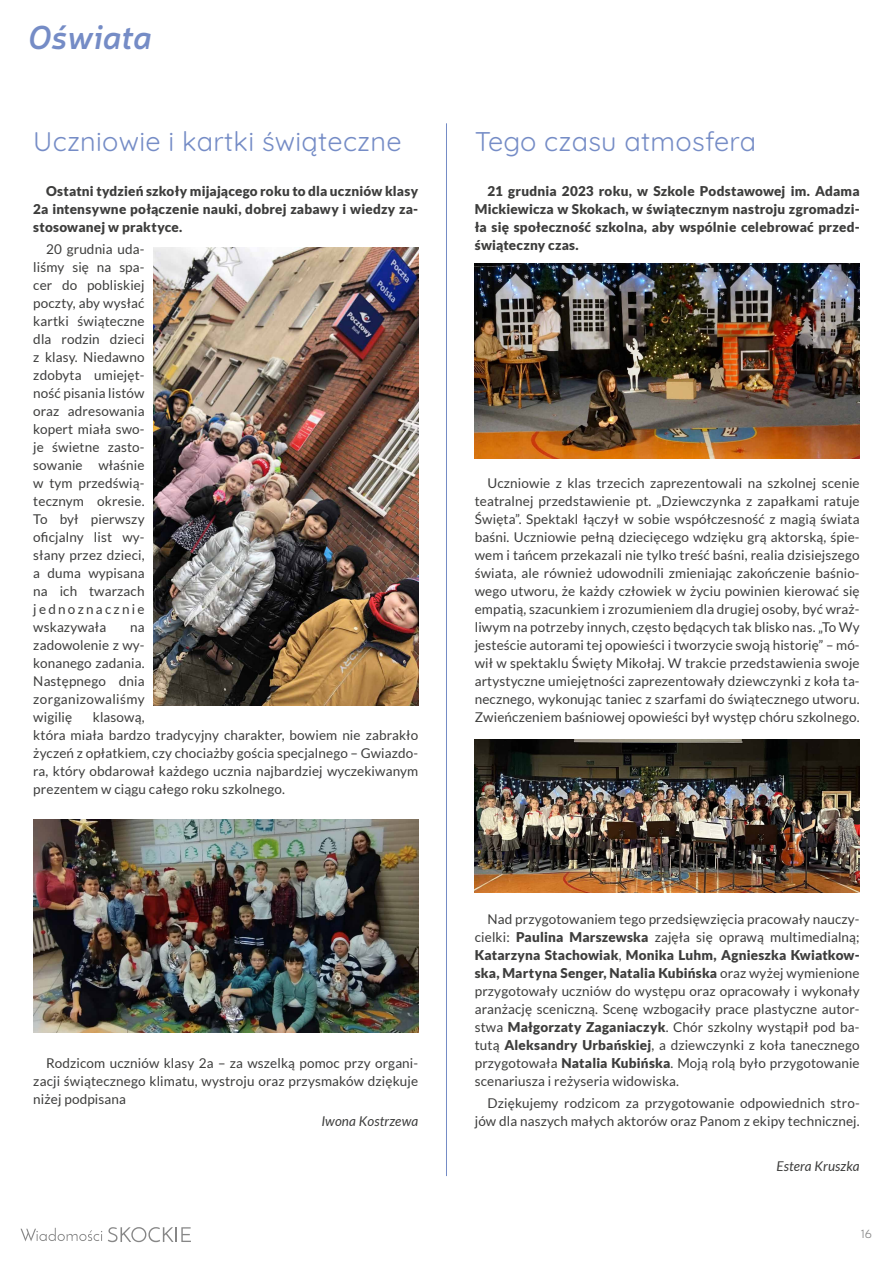
<style>
.page{position:relative;width:893px;height:1263px;background:#fff}
.page>*{position:absolute;margin:0;border:0;box-sizing:border-box;transform-origin:0 0}
.t1{font:italic 600 33px "Neris";letter-spacing:-.005em;color:#758cc6}
.t2{font:27px "Quicksand";letter-spacing:.01em;color:#758cc6}
.t3{font:13.5px/18px "Lato";letter-spacing:.01em;color:#3d3d3c;text-align:justify}
.t4{font:900 13.5px/18px "Lato";letter-spacing:.015em;color:#3d3d3c;text-align:justify}
.t5{font:italic 13.5px "Lato";letter-spacing:.01em;color:#3d3d3c}
.t6{font:300 12px "Neris";color:#878787}
.s1{font-weight:900}
</style>
<div class="page">
<hr style="left:446px;top:123px;width:1px;height:1053px;background:#758cc6">
<svg style="left:21px;top:1228px;width:81px;height:13px"></svg>
<svg style="left:108px;top:1227px;width:83px;height:15px"></svg>
<img style="left:153px;top:247px;width:265px;height:459px">
<img style="left:33px;top:820px;width:385px;height:213px">
<img style="left:475px;top:263px;width:385px;height:195px">
<img style="left:475px;top:740px;width:385px;height:152px">
<h1 class="t1" style="left:28px;top:14px;width:125px">Oświata</h1>
<h2 class="t2" style="left:33px;top:121px;width:370px">Uczniowie i kartki świąteczne</h2>
<p class="t4" style="left:33px;top:181px;width:386px;text-indent:13px">Ostatni tydzień szkoły mijającego roku to dla uczniów klasy 2a intensywne połączenie nauki, dobrej zabawy i wiedzy za&shy;stosowanej w praktyce.</p>
<p class="t3" style="left:33px;top:240px;width:113px;text-indent:13px">20 grudnia uda&shy;liśmy się na spa&shy;cer do pobliskiej poczty, aby wysłać kartki świąteczne dla rodzin dzieci z klasy. Niedawno zdobyta umiejęt&shy;ność pisania listów oraz adresowania kopert miała swo&shy;je świetne zasto&shy;sowanie właśnie w tym przedświą&shy;tecznym okresie.<br>To był pierwszy oficjalny list wy&shy;słany przez dzieci, a duma wypisana na ich twarzach jednoznacznie wskazywała</p>
<p class="t3" style="left:33px;top:618px;width:113px;text-indent:97px">na zadowolenie z wy&shy;konanego zadania.<br>Następnego dnia zorganizowaliśmy wigilię</p>
<p class="t3" style="left:33px;top:708px;width:386px;text-align:left;text-indent:60px">klasową,<br>która miała bardzo tradycyjny charakter, bowiem nie zabrakło życzeń z opłatkiem, czy chociażby gościa specjalnego – Gwiazdo&shy;ra, który obdarował każdego ucznia najbardziej wyczekiwanym prezentem w ciągu całego roku szkolnego.</p>
<p class="t3" style="left:33px;top:1054px;width:386px;text-indent:13px">Rodzicom uczniów klasy 2a – za wszelką pomoc przy organi&shy;zacji świątecznego klimatu, wystroju oraz przysmaków dziękuje niżej podpisana</p>
<p class="t5" style="left:321px;top:1114px;width:98px">Iwona Kostrzewa</p>
<h2 class="t2" style="left:475px;top:121px;width:283px">Tego czasu atmosfera</h2>
<p class="t4" style="left:475px;top:181px;width:386px;text-indent:13px">21 grudnia 2023 roku, w Szkole Podstawowej im. Adama Mickiewicza w Skokach, w świątecznym nastroju zgromadzi&shy;ła się społeczność szkolna, aby wspólnie celebrować przed&shy;świąteczny czas.</p>
<p class="t3" style="left:475px;top:474px;width:386px;text-indent:13px">Uczniowie z klas trzecich zaprezentowali na szkolnej scenie teatralnej przedstawienie pt. „Dziewczynka z zapałkami ratuje Święta”. Spektakl łączył w sobie współczesność z magią świata baśni. Uczniowie pełną dziecięcego wdzięku grą aktorską, śpie&shy;wem i tańcem przekazali nie tylko treść baśni, realia dzisiejszego świata, ale również udowodnili zmieniając zakończenie baśnio&shy;wego utworu, że każdy człowiek w życiu powinien kierować się empatią, szacunkiem i zrozumieniem dla drugiej osoby, być wraż&shy;liwym na potrzeby innych, często będących tak blisko nas. „To Wy jesteście autorami tej opowieści i tworzycie swoją historię” – mó&shy;wił w spektaklu Święty Mikołaj. W trakcie przedstawienia swoje artystyczne umiejętności zaprezentowały dziewczynki z koła ta&shy;necznego, wykonując taniec z szarfami do świątecznego utworu.<br>Zwieńczeniem baśniowej opowieści był występ chóru szkolnego.</p>
<p class="t3" style="left:475px;top:910px;width:386px;text-indent:13px">Nad przygotowaniem tego przedsięwzięcia pracowały nauczy&shy;cielki: <span class="s1">Paulina Marszewska</span> zajęła się oprawą multimedialną; <span class="s1">Katarzyna Stachowiak</span>, <span class="s1">Monika Luhm, Agnieszka Kwiatkow&shy;ska, Martyna Senger, Natalia Kubińska</span> oraz wyżej wymienione przygotowały uczniów do występu oraz opracowały i wykonały aranżację sceniczną. Scenę wzbogaciły prace plastyczne autor&shy;stwa <span class="s1">Małgorzaty Zaganiaczyk</span>. Chór szkolny wystąpił pod ba&shy;tutą <span class="s1">Aleksandry Urbańskiej</span>, a dziewczynki z koła tanecznego przygotowała <span class="s1">Natalia Kubińska</span>. Moją rolą było przygotowanie scenariusza i reżyseria widowiska.</p>
<p class="t3" style="left:475px;top:1094px;width:386px;text-align:right">Dziękujemy rodzicom za przygotowanie odpowiednich stro&shy;jów dla naszych małych aktorów oraz Panom z ekipy technicznej.</p>
<p class="t5" style="left:776px;top:1158px;width:85px">Estera Kruszka</p>
<p class="t6" style="left:861px;top:1226px;width:13px">16</p>
</div>
